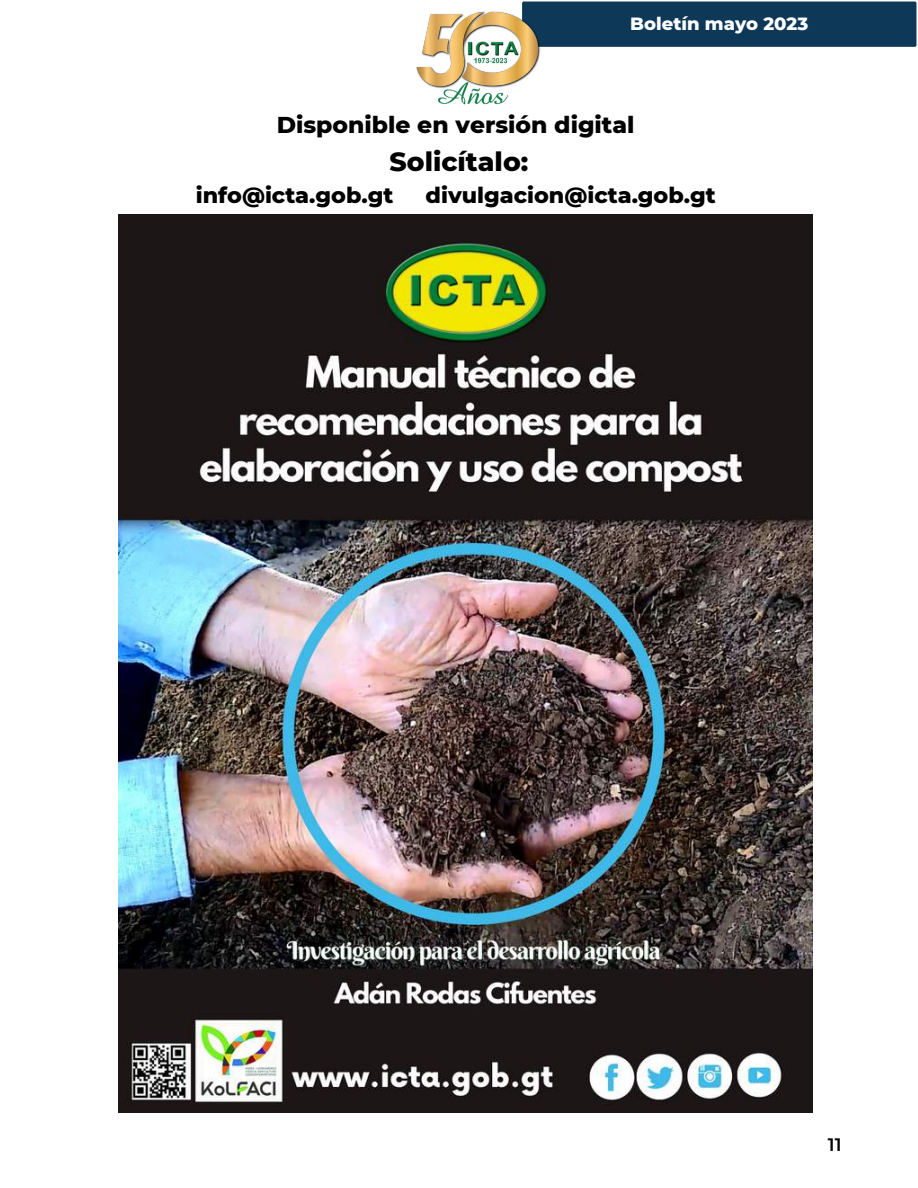
<style>
.page{position:relative;width:918px;height:1188px;background:#fff}
.page>*{position:absolute;margin:0;border:0;box-sizing:border-box;transform-origin:0 0}
.t1{font:800 26.7px "Montserrat";color:#000}
.t2{font:800 23.4px "Montserrat";color:#000}
.t3{font:800 22.2px "Montserrat";color:#000}
.t4{font:800 18px "Montserrat";color:#fff}
.t5{font:600 18px "Montserrat";color:#000}
</style>
<div class="page">
<img style="left:119px;top:214px;width:694px;height:898px">
<div style="left:546px;top:1px;width:371px;height:46px;background:#0d3858"></div>
<img style="left:416px;top:1px;width:130px;height:104px">
<p class="t4" style="left:630px;top:12px;width:180px">Boletín mayo 2023</p>
<p class="t2" style="left:277px;top:110px;width:359px">Disponible en versión digital</p>
<p class="t1" style="left:390px;top:145px;width:140px">Solicítalo:</p>
<p class="t3" style="left:196px;top:181px;width:199px">info@icta.gob.gt</p>
<p class="t3" style="left:426px;top:181px;width:292px">divulgacion@icta.gob.gt</p>
<p class="t5" style="left:828px;top:1134px;width:15px">11</p>
</div>
